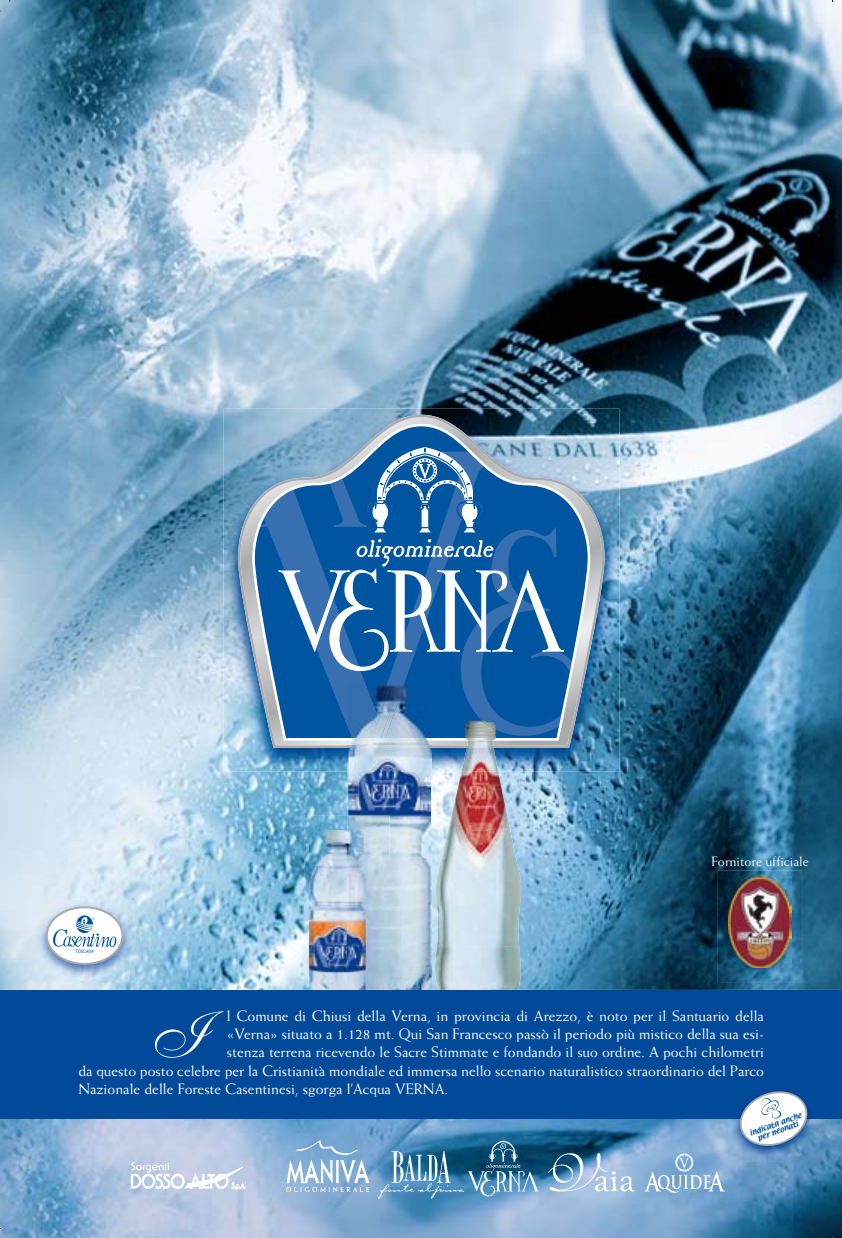
<style>
.page{position:relative;width:842px;height:1238px;background:#fff}
.page>*{position:absolute;margin:0;border:0;box-sizing:border-box;transform-origin:0 0}
.t1{font:66px "Shelley Allegro Script";color:#fff}
.t2{font:15.15px "Weiss";color:#fff}
.t3{font:13.65px "Weiss";color:#fff}
.t4{font:7.05px/7.1px "Textile";color:#0055a0;text-align:center}
</style>
<div class="page">
<img style="left:0;top:0;width:842px;height:989px">
<img style="left:0;top:1118px;width:739px;height:119px">
<img style="left:793px;top:1118px;width:49px;height:119px">
<img style="left:739px;top:1161px;width:54px;height:76px">
<img style="left:223px;top:408px;width:148px;height:104px">
<img style="left:371px;top:408px;width:248px;height:52px">
<img style="left:605px;top:460px;width:14px;height:52px">
<img style="left:223px;top:512px;width:49px;height:259px">
<img style="left:570px;top:512px;width:49px;height:259px">
<img style="left:272px;top:747px;width:76px;height:24px">
<img style="left:431px;top:747px;width:139px;height:24px">
<img style="left:238px;top:414px;width:367px;height:333px">
<svg style="left:256px;top:425px;width:333px;height:314px"></svg>
<img style="left:464px;top:718px;width:32px;height:22px">
<img style="left:479px;top:718px;width:17px;height:12px">
<img style="left:441px;top:771px;width:75px;height:87px">
<img style="left:435px;top:858px;width:86px;height:131px">
<img style="left:461px;top:747px;width:37px;height:24px">
<img style="left:467px;top:740px;width:27px;height:7px">
<img style="left:348px;top:685px;width:83px;height:173px">
<img style="left:348px;top:685px;width:56px;height:53px">
<img style="left:390px;top:858px;width:41px;height:131px">
<img style="left:304px;top:815px;width:86px;height:174px">
<img style="left:310px;top:830px;width:56px;height:159px">
<div style="left:0;top:989px;width:842px;height:129px;background:#004a99"></div>
<svg style="left:131px;top:1162px;width:115px;height:28px"></svg>
<img style="left:286px;top:1139px;width:439px;height:59px">
<img style="left:729px;top:1118px;width:89px;height:43px">
<svg style="left:737px;top:1091px;width:75px;height:59px"></svg>
<img style="left:718px;top:870px;width:84px;height:112px">
<img style="left:728px;top:876px;width:63px;height:91px">
<img style="left:36px;top:900px;width:98px;height:80px">
<div style="left:47px;top:907px;width:75px;height:56px;background:#fff;border-radius:50%"></div>
<div style="left:46px;top:906px;width:77px;height:58px;border:2px solid #a9aaac;border-radius:50%"></div>
<svg style="left:53px;top:916px;width:63px;height:37px"></svg>
<p class="t3" style="left:712px;top:853px;width:99px">Fornitore ufficiale</p>
<h1 class="t1" style="left:143px;top:996px;width:53px">I</h1>
<p class="t2" style="left:227px;top:1007px;width:538px">l Comune di Chiusi della Verna, in provincia di Arezzo, è noto per il Santuario della</p>
<p class="t2" style="left:227px;top:1025px;width:538px">«Verna» situato a 1.128 mt. Qui San Francesco passò il periodo più mistico della sua esi-</p>
<p class="t2" style="left:227px;top:1043px;width:538px">stenza terrena ricevendo le Sacre Stimmate e fondando il suo ordine. A pochi chilometri</p>
<p class="t2" style="left:78px;top:1061px;width:687px">da questo posto celebre per la Cristianità mondiale ed immersa nello scenario naturalistico straordinario del Parco</p>
<p class="t2" style="left:78px;top:1079px;width:371px">Nazionale delle Foreste Casentinesi, sgorga l’Acqua VERNA.</p>
<p class="t4" style="left:749px;top:1130px;width:56px;rotate:-20deg">indicata anche per neonati</p>
</div>
